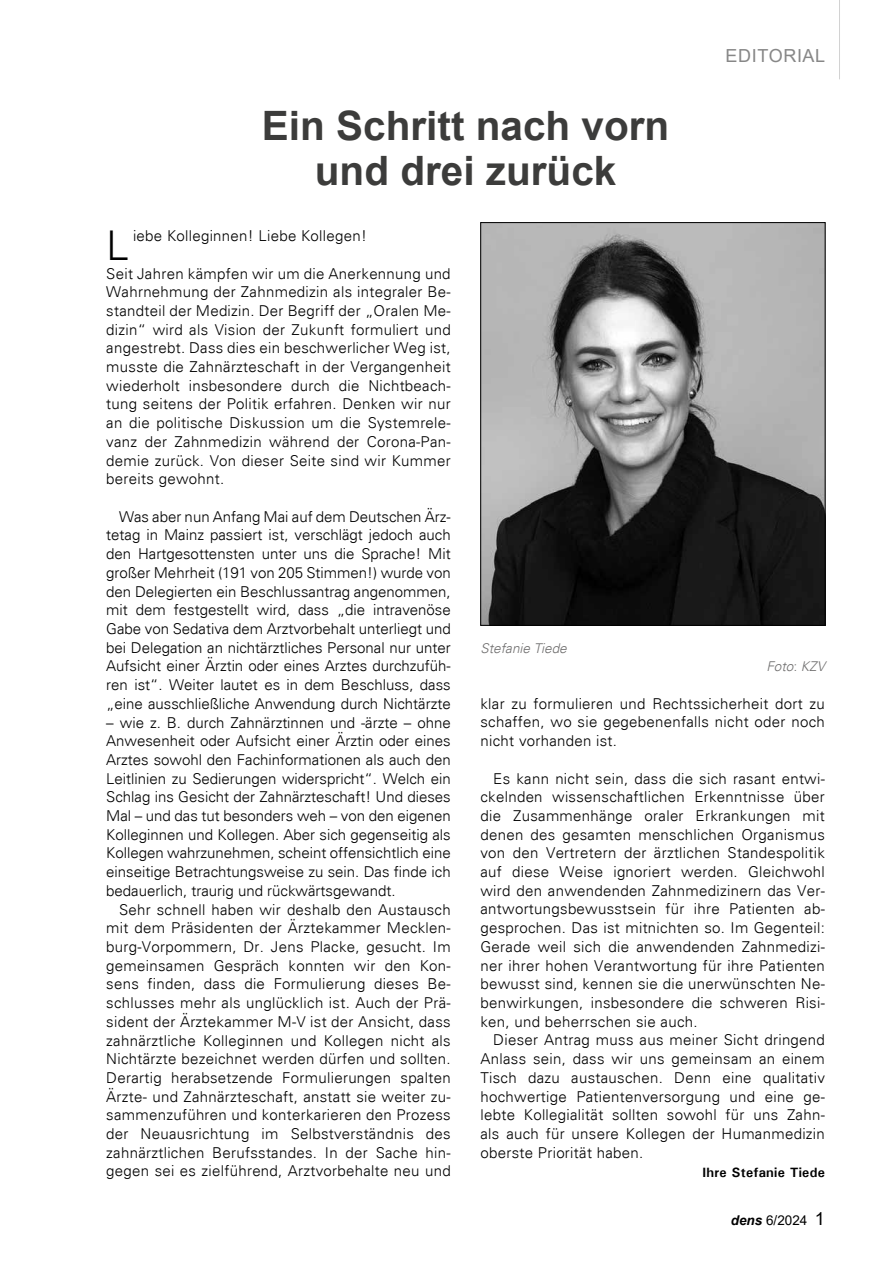
<style>
.page{position:relative;width:893px;height:1263px;background:#fff}
.page>*{position:absolute;margin:0;border:0;box-sizing:border-box;transform-origin:0 0}
.t1{font:300 41.1px "Univers";color:#000}
.t2{font:700 40.5px/45px "Arial";color:#3c3c3b;text-align:center}
.t3{font:18px "Arial";letter-spacing:.035em;color:#878787}
.t4{font:300 15px/18.8px "Univers";letter-spacing:.02em;color:#000;text-align:justify}
.t5{font:italic 300 13.5px "Univers";color:#706f6f}
.t6{font:700 13.5px "Univers";letter-spacing:.02em;color:#000}
.t7{font:13.5px "Arial";color:#000}
.s1{font-weight:700;font-style:italic}
.s2{font-size:18px}
</style>
<div class="page">
<hr style="left:839px;top:0;width:1px;height:79px;background:#d2d2d2">
<img style="left:482px;top:224px;width:341px;height:399px">
<div style="left:480px;top:222px;width:345px;height:403px;border:1px solid #000"></div>
<h2 class="t2" style="left:262px;top:103px;width:409px">Ein Schritt nach vorn und drei zurück</h2>
<p class="t3" style="left:725px;top:43px;width:101px">EDITORIAL</p>
<h1 class="t1" style="left:106px;top:221px;width:24px">L</h1>
<p class="t4" style="left:133px;top:226px;width:235px">iebe Kolleginnen! Liebe Kollegen!</p>
<p class="t4" style="left:106px;top:264px;width:346px">Seit Jahren kämpfen wir um die Anerkennung und Wahrnehmung der Zahnmedizin als integraler Be&shy;standteil der Medizin. Der Begriff der „Oralen Me&shy;dizin“ wird als Vision der Zukunft formuliert und angestrebt. Dass dies ein beschwerlicher Weg ist, musste die Zahnärzteschaft in der Vergangenheit wiederholt insbesondere durch die Nichtbeach&shy;tung seitens der Politik erfahren. Denken wir nur an die politische Diskussion um die Systemrele&shy;vanz der Zahnmedizin während der Corona-Pan&shy;demie zurück. Von dieser Seite sind wir Kummer bereits gewohnt.</p>
<p class="t4" style="left:106px;top:507px;width:346px;text-indent:13px">Was aber nun Anfang Mai auf dem Deutschen Ärz&shy;tetag in Mainz passiert ist, verschlägt jedoch auch den Hartgesottensten unter uns die Sprache! Mit großer Mehrheit (191 von 205 Stimmen!) wurde von den Delegierten ein Beschlussantrag angenommen, mit dem festgestellt wird, dass „die intravenöse Gabe von Sedativa dem Arztvorbehalt unterliegt und bei Delegation an nichtärztliches Personal nur unter Aufsicht einer Ärztin oder eines Arztes durchzufüh&shy;ren ist“. Weiter lautet es in dem Beschluss, dass „eine ausschließliche Anwendung durch Nichtärzte</p>
<p class="t4" style="left:106px;top:713px;width:346px">– wie z. B. durch Zahnärztinnen und -ärzte – ohne Anwesenheit oder Aufsicht einer Ärztin oder eines Arztes sowohl den Fachinformationen als auch den Leitlinien zu Sedierungen widerspricht“. Welch ein Schlag ins Gesicht der Zahnärzteschaft! Und dieses Mal – und das tut besonders weh – von den eigenen Kolleginnen und Kollegen. Aber sich gegenseitig als Kollegen wahrzunehmen, scheint offensichtlich eine einseitige Betrachtungsweise zu sein. Das finde ich bedauerlich, traurig und rückwärtsgewandt.</p>
<p class="t4" style="left:106px;top:900px;width:346px;text-indent:13px">Sehr schnell haben wir deshalb den Austausch mit dem Präsidenten der Ärztekammer Mecklen&shy;burg-Vorpommern, Dr. Jens Placke, gesucht. Im gemeinsamen Gespräch konnten wir den Kon&shy;sens finden, dass die Formulierung dieses Be&shy;schlusses mehr als unglücklich ist. Auch der Prä&shy;sident der Ärztekammer M-V ist der Ansicht, dass zahnärztliche Kolleginnen und Kollegen nicht als Nichtärzte bezeichnet werden dürfen und sollten.<br>Derartig herabsetzende Formulierungen spalten Ärzte- und Zahnärzteschaft, anstatt sie weiter zu&shy;sammenzuführen und konterkarieren den Prozess der Neuausrichtung im Selbstverständnis des zahnärztlichen Berufsstandes. In der Sache hin&shy;gegen sei es zielführend, Arztvorbehalte neu und</p>
<p class="t5" style="left:480px;top:640px;width:88px">Stefanie Tiede</p>
<p class="t5" style="left:766px;top:658px;width:60px">Foto: KZV</p>
<p class="t4" style="left:480px;top:694px;width:346px">klar zu formulieren und Rechtssicherheit dort zu schaffen, wo sie gegebenenfalls nicht oder noch nicht vorhanden ist.</p>
<p class="t4" style="left:480px;top:769px;width:346px;text-indent:13px">Es kann nicht sein, dass die sich rasant entwi&shy;ckelnden wissenschaftlichen Erkenntnisse über die Zusammenhänge oraler Erkrankungen mit denen des gesamten menschlichen Organismus von den Vertretern der ärztlichen Standespolitik auf diese Weise ignoriert werden. Gleichwohl wird den anwendenden Zahnmedizinern das Ver&shy;antwortungsbewusstsein für ihre Patienten ab&shy;gesprochen. Das ist mitnichten so. Im Gegenteil:<br>Gerade weil sich die anwendenden Zahnmedizi&shy;ner ihrer hohen Verantwortung für ihre Patienten bewusst sind, kennen sie die unerwünschten Ne&shy;benwirkungen, insbesondere die schweren Risi&shy;ken, und beherrschen sie auch.</p>
<p class="t4" style="left:480px;top:1031px;width:346px;text-indent:13px">Dieser Antrag muss aus meiner Sicht dringend Anlass sein, dass wir uns gemeinsam an einem Tisch dazu austauschen. Denn eine qualitativ hochwertige Patientenversorgung und eine ge&shy;lebte Kollegialität sollten sowohl für uns Zahn&shy;als auch für unsere Kollegen der Humanmedizin oberste Priorität haben.</p>
<p class="t6" style="left:703px;top:1164px;width:124px">Ihre Stefanie Tiede</p>
<p class="t7" style="left:731px;top:1211px;width:96px"><span class="s1">dens</span> 6/2024 <span class="s2">1</span></p>
</div>
